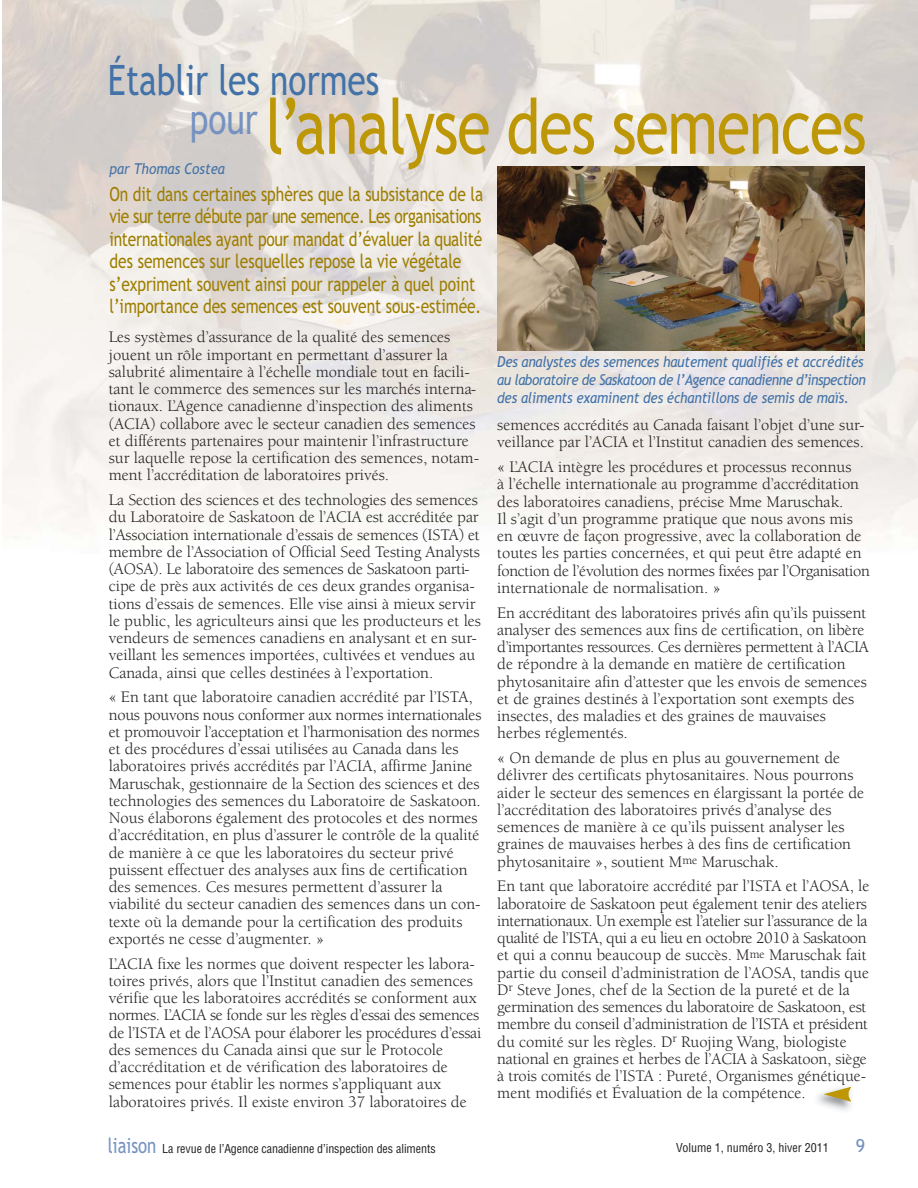
<style>
.page{position:relative;width:918px;height:1188px;background:#fff}
.page>*{position:absolute;margin:0;border:0;box-sizing:border-box;transform-origin:0 0}
.t1{font:76.2px "Trebuchet MS";letter-spacing:-.02em;color:#bd9705;scale:.8 1}
.t2{font:42px "Trebuchet MS";color:#4272a7;scale:.8 1}
.t3{font:19.5px/22.5px "Trebuchet MS";letter-spacing:-.005em;color:#9d7e00;scale:.8 1}
.t4{font:18px "Trebuchet MS";color:#7592c1}
.t5{font:16.5px/17.2px "Berkeley";color:#231f20}
.t6{font:italic 15px/18px "Trebuchet MS";letter-spacing:-.015em;color:#4272a7;scale:.9 1}
.t7{font:condensed 12px "Helvetica";letter-spacing:-.005em;color:#231f20}
.s1{font-family:"Trebuchet MS";font-stretch:normal;font-size:21px;color:#7592c1}
</style>
<div class="page">
<img style="left:2px;top:0;width:916px;height:270px">
<img style="left:2px;top:270px;width:916px;height:274px">
<img style="left:817px;top:1086px;width:35px;height:25px">
<svg style="left:824px;top:1087px;width:27px;height:15px"></svg>
<img style="left:497px;top:166px;width:368px;height:184px">
<h2 class="t2" style="left:108px;top:64px;width:341px">Établir les normes</h2>
<h1 class="t1" style="left:190px;top:98px;width:848px"><sup>pour</sup> l’analyse des semences</h1>
<p class="t6" style="left:110px;top:161px;width:130px">par Thomas Costea</p>
<p class="t3" style="left:109px;top:184px;width:469px">On dit dans certaines sphères que la subsistance de la vie sur terre débute par une semence. Les organisations internationales ayant pour mandat d’évaluer la qualité des semences sur lesquelles repose la vie végétale s’expriment souvent ainsi pour rappeler à quel point l’importance des semences est souvent sous-estimée.</p>
<p class="t5" style="left:109px;top:330px;width:372px">Les systèmes d’assurance de la qualité des semences jouent un rôle important en permettant d’assurer la salubrité alimentaire à l’échelle mondiale tout en facili&shy;tant le commerce des semences sur les marchés interna&shy;tionaux. L’Agence canadienne d’inspection des aliments (ACIA) collabore avec le secteur canadien des semences et différents partenaires pour maintenir l’infrastructure sur laquelle repose la certification des semences, notam&shy;ment l’accréditation de laboratoires privés.</p>
<p class="t5" style="left:109px;top:493px;width:374px">La Section des sciences et des technologies des semences du Laboratoire de Saskatoon de l’ACIA est accréditée par l’Association internationale d’essais de semences (ISTA) et membre de l’Association of Official Seed Testing Analysts (AOSA). Le laboratoire des semences de Saskatoon parti - cipe de près aux activités de ces deux grandes organisa&shy;tions d’essais de semences. Elle vise ainsi à mieux servir le public, les agriculteurs ainsi que les producteurs et les vendeurs de semences canadiens en analysant et en sur&shy;veillant les semences importées, cultivées et vendues au Canada, ainsi que celles destinées à l’exportation.</p>
<p class="t5" style="left:109px;top:690px;width:374px">« En tant que laboratoire canadien accrédité par l’ISTA, nous pouvons nous conformer aux normes internationales et promouvoir l’acceptation et l’harmonisation des normes et des procédures d’essai utilisées au Canada dans les laboratoires privés accrédités par l’ACIA, affirme Janine Maruschak, gestionnaire de la Section des sciences et des technologies des semences du Laboratoire de Saskatoon.<br>Nous élaborons également des protocoles et des normes d’accréditation, en plus d’assurer le contrôle de la qualité de manière à ce que les laboratoires du secteur privé puissent effectuer des analyses aux fins de certification des semences. Ces mesures permettent d’assurer la viabilité du secteur canadien des semences dans un con&shy;texte où la demande pour la certification des produits exportés ne cesse d’augmenter. »</p>
<p class="t5" style="left:109px;top:956px;width:374px">L’ACIA fixe les normes que doivent respecter les labora&shy;toires privés, alors que l’Institut canadien des semences vérifie que les laboratoires accrédités se conforment aux normes. L’ACIA se fonde sur les règles d’essai des semences de l’ISTA et de l’AOSA pour élaborer les procédures d’essai des semences du Canada ainsi que sur le Protocole d’accréditation et de vérification des laboratoires de semences pour établir les normes s’appliquant aux laboratoires privés. Il existe environ 37 laboratoires de</p>
<p class="t6" style="left:497px;top:354px;width:411px">Des analystes des semences hautement qualifiés et accrédités au laboratoire de Saskatoon de l’Agence canadienne d’inspection des aliments examinent des échantillons de semis de maïs.</p>
<p class="t5" style="left:497px;top:418px;width:369px">semences accrédités au Canada faisant l’objet d’une sur&shy;veillance par l’ACIA et l’Institut canadien des semences.</p>
<p class="t5" style="left:497px;top:460px;width:374px">« L’ACIA intègre les procédures et processus reconnus<br>à l’échelle internationale au programme d’accréditation des laboratoires canadiens, précise Mme Maruschak.<br>Il s’agit d’un programme pratique que nous avons mis en œuvre de façon progressive, avec la collaboration de toutes les parties concernées, et qui peut être adapté en fonction de l’évolution des normes fixées par l’Organisation internationale de normalisation. »</p>
<p class="t5" style="left:497px;top:605px;width:373px">En accréditant des laboratoires privés afin qu’ils puissent analyser des semences aux fins de certification, on libère d’importantes ressources. Ces dernières permettent à l’ACIA de répondre à la demande en matière de certification phytosanitaire afin d’attester que les envois de semences et de graines destinés à l’exportation sont exempts des insectes, des maladies et des graines de mauvaises herbes réglementés.</p>
<p class="t5" style="left:497px;top:751px;width:369px">« On demande de plus en plus au gouvernement de délivrer des certificats phytosanitaires. Nous pourrons aider le secteur des semences en élargissant la portée de l’accréditation des laboratoires privés d’analyse des semences de manière à ce qu’ils puissent analyser les graines de mauvaises herbes à des fins de certification phytosanitaire », soutient M<sup>me</sup> Maruschak.</p>
<p class="t5" style="left:497px;top:879px;width:374px">En tant que laboratoire accrédité par l’ISTA et l’AOSA, le laboratoire de Saskatoon peut également tenir des ateliers internationaux. Un exemple est l’atelier sur l’assurance de la qualité de l’ISTA, qui a eu lieu en octobre 2010 à Saskatoon et qui a connu beaucoup de succès. M<sup>me</sup> Maruschak fait partie du conseil d’administration de l’AOSA, tandis que D<sup>r</sup> Steve Jones, chef de la Section de la pureté et de la germination des semences du laboratoire de Saskatoon, est membre du conseil d’administration de l’ISTA et président du comité sur les règles. D<sup>r</sup> Ruojing Wang, biologiste national en graines et herbes de l’ACIA à Saskatoon, siège à trois comités de l’ISTA : Pureté, Organismes génétique&shy;ment modifiés et Évaluation de la compétence.</p>
<p class="t7" style="left:108px;top:1144px;width:329px"><span class="s1">liaison</span> La revue de l’Agence canadienne d’inspection des aliments</p>
<p class="t7" style="left:676px;top:1143px;width:154px">Volume 1, numéro 3, hiver 2011</p>
<p class="t4" style="left:856px;top:1139px;width:11px">9</p>
</div>
